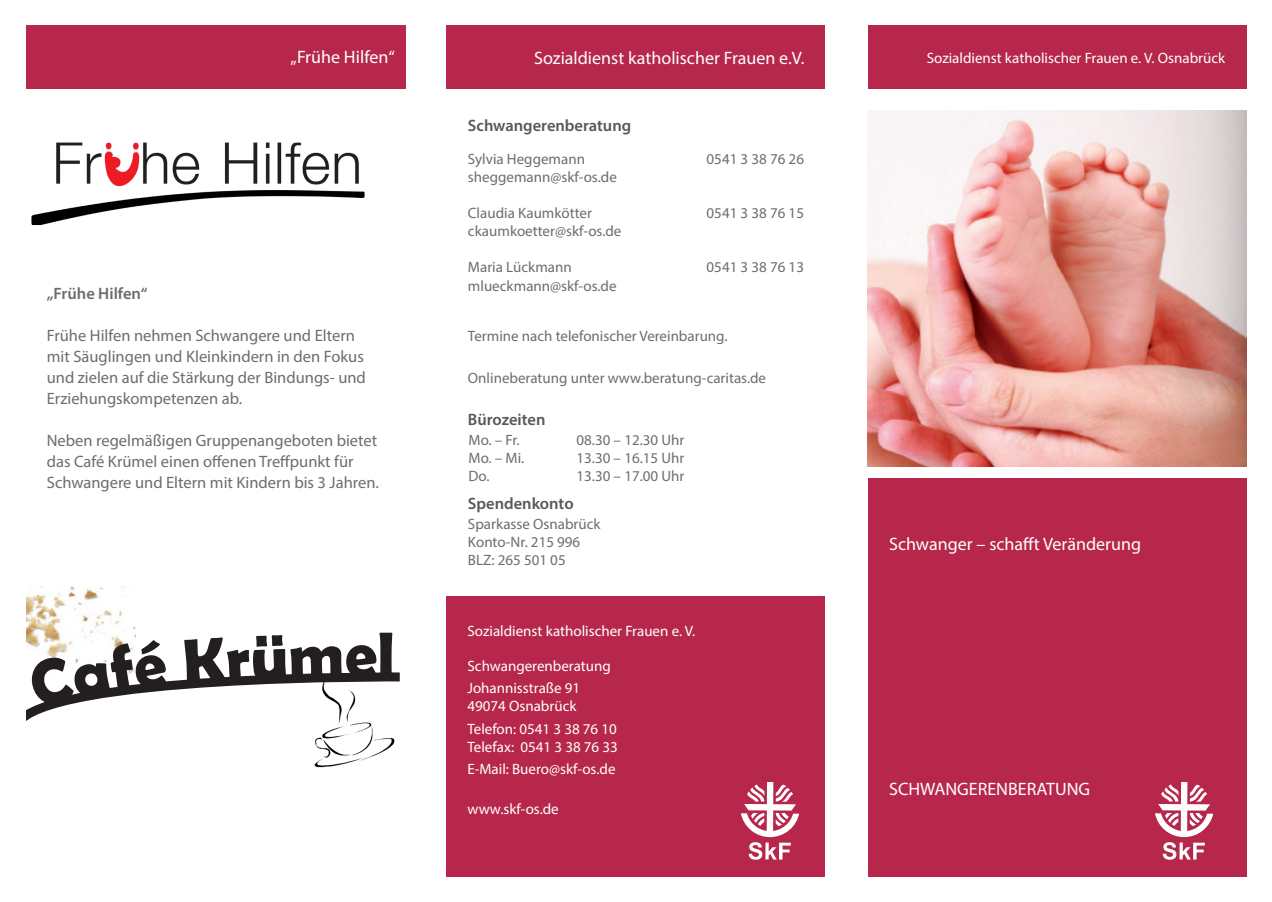
<style>
.page{position:relative;width:1272px;height:902px;background:#fff}
.page>*{position:absolute;margin:0;border:0;box-sizing:border-box;transform-origin:0 0}
.t1{font:700 64.5px "Berlin Sans FB Demi";color:#231f20}
.t2{font:18px "Myriad Pro";color:#fff}
.t3{font:16.5px/21px "Myriad Pro";color:#6c6d70}
.t4{font:600 16.5px "Myriad Pro";color:#57585a}
.t5{font:600 16.5px "Myriad Pro";color:#6c6d70}
.t6{font:15px "Myriad Pro";color:#6c6d70}
.t7{font:15px "Myriad Pro";color:#fff}
</style>
<div class="page">
<img style="left:26px;top:586px;width:110px;height:57px">
<div style="left:446px;top:595px;width:379px;height:281px;background:#b6274b"></div>
<div style="left:446px;top:26px;width:379px;height:63px;background:#b6274b"></div>
<div style="left:867px;top:478px;width:379px;height:398px;background:#b6274b"></div>
<div style="left:867px;top:26px;width:379px;height:63px;background:#b6274b"></div>
<div style="left:26px;top:26px;width:379px;height:63px;background:#b6274b"></div>
<img style="left:867px;top:111px;width:379px;height:356px">
<img style="left:32px;top:143px;width:331px;height:81px">
<svg style="left:26px;top:672px;width:374px;height:96px"></svg>
<svg style="left:741px;top:782px;width:58px;height:77px"></svg>
<svg style="left:1155px;top:782px;width:58px;height:77px"></svg>
<svg style="left:27px;top:639px;width:140px;height:70px"></svg>
<svg style="left:184px;top:672px;width:192px;height:12px"></svg>
<p class="t2" style="left:290px;top:46px;width:106px">„Frühe Hilfen“</p>
<p class="t5" style="left:47px;top:282px;width:102px">„Frühe Hilfen“</p>
<p class="t3" style="left:47px;top:324px;width:320px">Frühe Hilfen nehmen Schwangere und Eltern mit Säuglingen und Kleinkindern in den Fokus und zielen auf die Stärkung der Bindungs- und Erziehungskompetenzen ab.</p>
<p class="t3" style="left:47px;top:429px;width:333px">Neben regelmäßigen Gruppenangeboten bietet das Café Krümel einen offenen Treffpunkt für<br>Schwangere und Eltern mit Kindern bis 3 Jahren.</p>
<p class="t1" style="left:377px;top:617px;width:19px">l</p>
<p class="t2" style="left:534px;top:47px;width:272px">Sozialdienst katholischer Frauen e.V.</p>
<p class="t4" style="left:468px;top:114px;width:165px">Schwangerenberatung</p>
<p class="t6" style="left:468px;top:150px;width:118px">Sylvia Heggemann</p>
<p class="t6" style="left:706px;top:150px;width:99px">0541 3 38 76 26</p>
<p class="t6" style="left:468px;top:168px;width:150px">sheggemann@skf-os.de</p>
<p class="t6" style="left:468px;top:204px;width:126px">Claudia Kaumkötter</p>
<p class="t6" style="left:706px;top:204px;width:99px">0541 3 38 76 15</p>
<p class="t6" style="left:468px;top:222px;width:155px">ckaumkoetter@skf-os.de</p>
<p class="t6" style="left:468px;top:258px;width:105px">Maria Lückmann</p>
<p class="t6" style="left:706px;top:258px;width:99px">0541 3 38 76 13</p>
<p class="t6" style="left:468px;top:276px;width:150px">mlueckmann@skf-os.de</p>
<p class="t6" style="left:468px;top:326px;width:261px">Termine nach telefonischer Vereinbarung.</p>
<p class="t6" style="left:468px;top:368px;width:300px">Onlineberatung unter www.beratung-caritas.de</p>
<p class="t4" style="left:468px;top:408px;width:79px">Bürozeiten</p>
<p class="t6" style="left:468px;top:431px;width:53px">Mo. – Fr.</p>
<p class="t6" style="left:576px;top:431px;width:109px">08.30 – 12.30 Uhr</p>
<p class="t6" style="left:468px;top:449px;width:57px">Mo. – Mi.</p>
<p class="t6" style="left:576px;top:449px;width:109px">13.30 – 16.15 Uhr</p>
<p class="t6" style="left:468px;top:467px;width:23px">Do.</p>
<p class="t6" style="left:576px;top:467px;width:109px">13.30 – 17.00 Uhr</p>
<p class="t4" style="left:468px;top:492px;width:107px">Spendenkonto</p>
<p class="t6" style="left:468px;top:515px;width:134px">Sparkasse Osnabrück</p>
<p class="t6" style="left:468px;top:533px;width:114px">Konto-Nr. 215 996</p>
<p class="t6" style="left:468px;top:551px;width:99px">BLZ: 265 501 05</p>
<p class="t7" style="left:467px;top:621px;width:229px">Sozialdienst katholischer Frauen e. V.</p>
<p class="t7" style="left:467px;top:656px;width:145px">Schwangerenberatung</p>
<p class="t7" style="left:467px;top:678px;width:114px">Johannisstraße 91</p>
<p class="t7" style="left:467px;top:696px;width:110px">49074 Osnabrück</p>
<p class="t7" style="left:467px;top:719px;width:151px">Telefon: 0541 3 38 76 10</p>
<p class="t7" style="left:467px;top:737px;width:152px">Telefax: 0541 3 38 76 33</p>
<p class="t7" style="left:467px;top:759px;width:149px">E-Mail: Buero@skf-os.de</p>
<p class="t7" style="left:467px;top:800px;width:93px">www.skf-os.de</p>
<p class="t7" style="left:926px;top:49px;width:300px">Sozialdienst katholischer Frauen e. V. Osnabrück</p>
<p class="t2" style="left:889px;top:532px;width:253px">Schwanger – schafft Veränderung</p>
<p class="t2" style="left:889px;top:777px;width:203px">SCHWANGERENBERATUNG</p>
</div>
